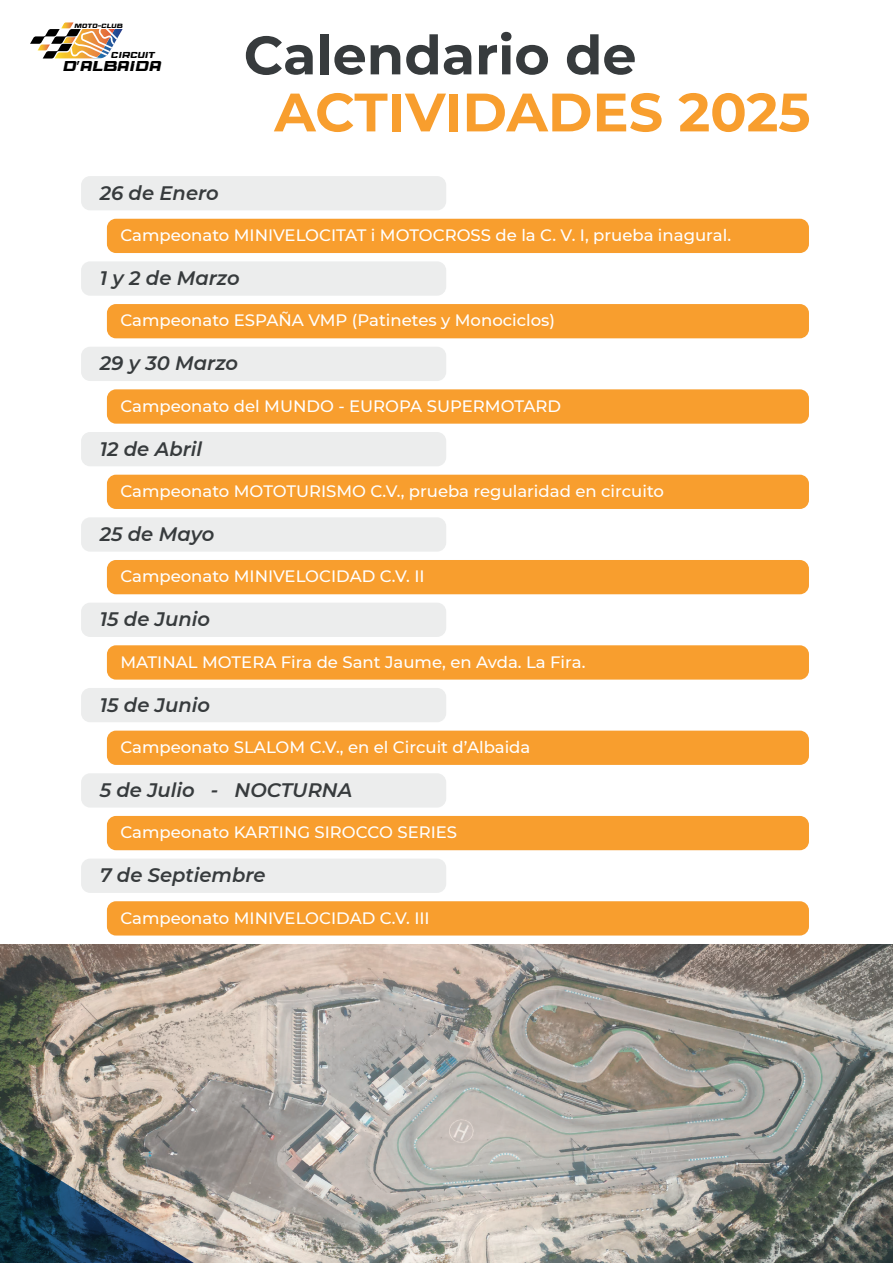
<style>
.page{position:relative;width:893px;height:1263px;background:#fff}
.page>*{position:absolute;margin:0;border:0;box-sizing:border-box;transform-origin:0 0}
.t1{font:700 54px "Montserrat";color:#f89e2e}
.t2{font:700 54px "Montserrat";color:#373b3d}
.t3{font:italic 600 19.5px "Montserrat";color:#373b3d}
.t4{font:500 16.5px "Montserrat";color:#fff}
.t5{font:14.25px "Race Sport";color:#000}
.t6{font:8.55px "Race Sport";color:#000}
.t7{font:6.15px "Race Sport";color:#000}
</style>
<div class="page">
<img style="left:0;top:944px;width:893px;height:319px">
<div style="left:81px;top:176px;width:365px;height:34px;background:#eceded;border-radius:9px"></div>
<div style="left:107px;top:219px;width:702px;height:34px;background:#f89e2e;border-radius:9px"></div>
<div style="left:81px;top:261px;width:365px;height:35px;background:#eceded;border-radius:9px"></div>
<div style="left:107px;top:304px;width:702px;height:34px;background:#f89e2e;border-radius:9px"></div>
<div style="left:81px;top:347px;width:365px;height:34px;background:#eceded;border-radius:9px"></div>
<div style="left:107px;top:389px;width:702px;height:35px;background:#f89e2e;border-radius:9px"></div>
<div style="left:81px;top:517px;width:365px;height:35px;background:#eceded;border-radius:9px"></div>
<div style="left:107px;top:560px;width:702px;height:34px;background:#f89e2e;border-radius:9px"></div>
<div style="left:81px;top:432px;width:365px;height:34px;background:#eceded;border-radius:9px"></div>
<div style="left:107px;top:475px;width:702px;height:34px;background:#f89e2e;border-radius:9px"></div>
<div style="left:81px;top:603px;width:365px;height:34px;background:#eceded;border-radius:9px"></div>
<div style="left:107px;top:645px;width:702px;height:35px;background:#f89e2e;border-radius:9px"></div>
<div style="left:81px;top:688px;width:365px;height:34px;background:#eceded;border-radius:9px"></div>
<div style="left:107px;top:731px;width:702px;height:34px;background:#f89e2e;border-radius:9px"></div>
<div style="left:81px;top:773px;width:365px;height:34px;background:#eceded;border-radius:9px"></div>
<div style="left:107px;top:816px;width:702px;height:34px;background:#f89e2e;border-radius:9px"></div>
<div style="left:81px;top:858px;width:365px;height:35px;background:#eceded;border-radius:9px"></div>
<div style="left:107px;top:901px;width:702px;height:34px;background:#f89e2e;border-radius:9px"></div>
<svg style="left:0;top:1122px;width:232px;height:141px;background:#6c7476"></svg>
<svg style="left:30px;top:22px;width:87px;height:37px"></svg>
<p class="t7" style="left:75px;top:22px;width:50px">MOTO-CLUB</p>
<p class="t6" style="left:111px;top:51px;width:46px">CIRCUIT</p>
<p class="t5" style="left:63px;top:59px;width:100px">D’ALBAIDA</p>
<h1 class="t2" style="left:244px;top:16px;width:394px">Calendario de</h1>
<h1 class="t1" style="left:274px;top:73px;width:538px">ACTIVIDADES 2025</h1>
<p class="t3" style="left:100px;top:179px;width:120px">26 de Enero</p>
<p class="t4" style="left:120px;top:224px;width:612px">Campeonato MINIVELOCITAT i MOTOCROSS de la C. V. I, prueba inagural.</p>
<p class="t3" style="left:100px;top:264px;width:142px">1 y 2 de Marzo</p>
<p class="t4" style="left:120px;top:309px;width:436px">Campeonato ESPAÑA VMP (Patinetes y Monociclos)</p>
<p class="t3" style="left:100px;top:350px;width:140px">29 y 30 Marzo</p>
<p class="t4" style="left:120px;top:394px;width:442px">Campeonato del MUNDO - EUROPA SUPERMOTARD</p>
<p class="t3" style="left:100px;top:435px;width:104px">12 de Abril</p>
<p class="t4" style="left:120px;top:480px;width:545px">Campeonato MOTOTURISMO C.V., prueba regularidad en circuito</p>
<p class="t3" style="left:100px;top:520px;width:116px">25 de Mayo</p>
<p class="t4" style="left:120px;top:565px;width:306px">Campeonato MINIVELOCIDAD C.V. II</p>
<p class="t3" style="left:100px;top:606px;width:112px">15 de Junio</p>
<p class="t4" style="left:120px;top:650px;width:467px">MATINAL MOTERA Fira de Sant Jaume, en Avda. La Fira.</p>
<p class="t3" style="left:100px;top:691px;width:112px">15 de Junio</p>
<p class="t4" style="left:120px;top:735px;width:412px">Campeonato SLALOM C.V., en el Circuit d’Albaida</p>
<p class="t3" style="left:100px;top:776px;width:254px">5 de Julio - NOCTURNA</p>
<p class="t4" style="left:120px;top:821px;width:338px">Campeonato KARTING SIROCCO SERIES</p>
<p class="t3" style="left:100px;top:862px;width:167px">7 de Septiembre</p>
<p class="t4" style="left:120px;top:906px;width:311px">Campeonato MINIVELOCIDAD C.V. III</p>
</div>
